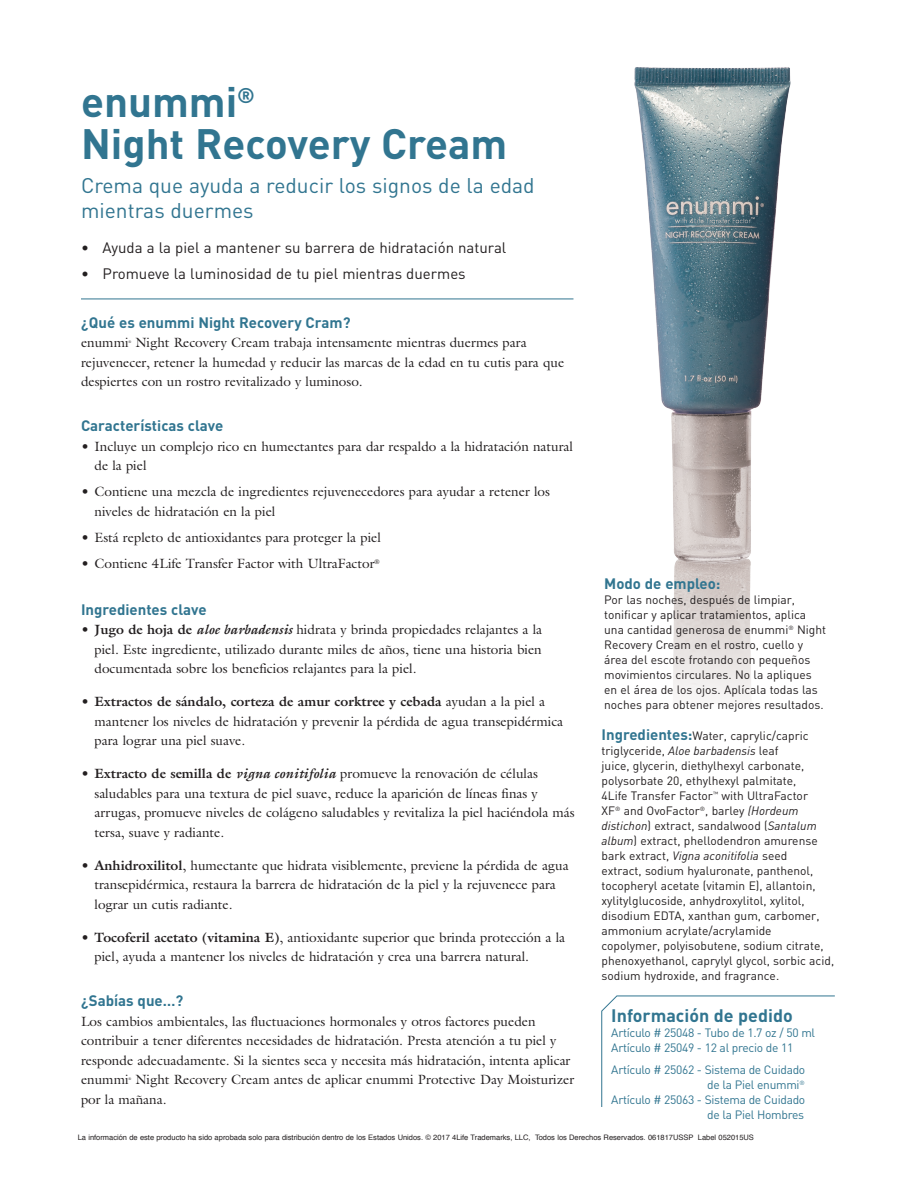
<style>
.page{position:relative;width:918px;height:1188px;background:#fff}
.page>*{position:absolute;margin:0;border:0;box-sizing:border-box;transform-origin:0 0}
.t1{font:700 42px/42px "DIN";color:#317590}
.t2{font:21px/25.2px "DIN";color:#317590}
.t3{font:700 17.85px "DIN";color:#317590}
.t4{font:15px "DIN";color:#231f20}
.t5{font:700 15px "DIN";color:#317590}
.t6{font:13.5px/19.5px "Galliard Std";color:#231f20}
.t7{font:12px/15px "DIN";color:#231f20}
.t8{font:12px/15px "DIN";letter-spacing:-.025em;color:#317590}
.t9{font:7.5px "Helvetica";color:#231f20}
.t10{font:3.75px "Galliard Std";color:#231f20}
.s1{font-weight:700}
.s2{font-weight:700;font-style:italic}
.s3{font-weight:700;font-size:15px;color:#317590}
.s4{font-style:italic}
</style>
<div class="page">
<img style="left:565px;top:67px;width:226px;height:633px">
<hr style="left:81px;top:299px;width:492px;height:1px;background:#317590">
<svg style="left:601px;top:996px;width:234px;height:111px"></svg>
<p class="t1" style="left:81px;top:79px;width:428px">enummi<sup>®<br></sup>Night Recovery Cream</p>
<p class="t2" style="left:81px;top:172px;width:455px">Crema que ayuda a reducir los signos de la edad mientras duermes</p>
<p class="t4" style="left:81px;top:239px;width:427px">• Ayuda a la piel a mantener su barrera de hidratación natural</p>
<p class="t4" style="left:81px;top:264px;width:386px">• Promueve la luminosidad de tu piel mientras duermes</p>
<p class="t5" style="left:81px;top:312px;width:271px">¿Qué es enummi Night Recovery Cram?</p>
<p class="t6" style="left:81px;top:333px;width:49px">enummi</p>
<p class="t10" style="left:129px;top:340px;width:4px">®</p>
<p class="t6" style="left:81px;top:333px;width:485px;text-indent:55px">Night Recovery Cream trabaja intensamente mientras duermes para rejuvenecer, retener la humedad y reducir las marcas de la edad en tu cutis para que despiertes con un rostro revitalizado y luminoso.</p>
<p class="t5" style="left:81px;top:416px;width:144px">Características clave</p>
<p class="t6" style="left:94px;top:436px;width:480px;text-indent:-14px">• Incluye un complejo rico en humectantes para dar respaldo a la hidratación natural de la piel</p>
<p class="t6" style="left:94px;top:482px;width:457px;text-indent:-14px">• Contiene una mezcla de ingredientes rejuvenecedores para ayudar a retener los niveles de hidratación en la piel</p>
<p class="t6" style="left:81px;top:528px;width:301px">• Está repleto de antioxidantes para proteger la piel</p>
<p class="t6" style="left:81px;top:554px;width:300px">• Contiene 4Life Transfer Factor with UltraFactor<sup>®</sup></p>
<p class="t5" style="left:81px;top:600px;width:127px">Ingredientes clave</p>
<p class="t6" style="left:94px;top:620px;width:449px;text-align:justify;text-indent:-14px">• <span class="s1">Jugo de hoja de</span> <span class="s2">aloe barbadensis</span> hidrata y brinda propiedades relajantes a la piel. Este ingrediente, utilizado durante miles de años, tiene una historia bien documentada sobre los beneficios relajantes para la piel.</p>
<p class="t6" style="left:94px;top:692px;width:470px;text-indent:-14px">• <span class="s1">Extractos de sándalo, corteza de amur corktree y cebada</span> ayudan a la piel a mantener los niveles de hidratación y prevenir la pérdida de agua transepidérmica para lograr una piel suave.</p>
<p class="t6" style="left:94px;top:764px;width:482px;text-indent:-14px">• <span class="s1">Extracto de semilla de</span> <span class="s2">vigna conitifolia</span> promueve la renovación de células saludables para una textura de piel suave, reduce la aparición de líneas finas y arrugas, promueve niveles de colágeno saludables y revitaliza la piel haciéndola más tersa, suave y radiante.</p>
<p class="t6" style="left:94px;top:855px;width:476px;text-indent:-14px">• <span class="s1">Anhidroxilitol</span>, humectante que hidrata visiblemente, previene la pérdida de agua transepidérmica, restaura la barrera de hidratación de la piel y la rejuvenece para lograr un cutis radiante.</p>
<p class="t6" style="left:94px;top:927px;width:472px;text-indent:-14px">• <span class="s1">Tocoferil acetato (vitamina E)</span>, antioxidante superior que brinda protección a la piel, ayuda a mantener los niveles de hidratación y crea una barrera natural.</p>
<p class="t5" style="left:81px;top:991px;width:104px">¿Sabías que…?</p>
<p class="t6" style="left:81px;top:1011px;width:491px">Los cambios ambientales, las fluctuaciones hormonales y otros factores pueden contribuir a tener diferentes necesidades de hidratación. Presta atención a tu piel y responde adecuadamente. Si la sientes seca y necesita más hidratación, intenta aplicar enummi</p>
<p class="t5" style="left:604px;top:574px;width:118px">Modo de empleo:</p>
<p class="t7" style="left:604px;top:592px;width:223px">Por las noches, después de limpiar, tonificar y aplicar tratamientos, aplica una cantidad generosa de enummi<sup>®</sup> Night Recovery Cream en el rostro, cuello y área del escote frotando con pequeños movimientos circulares. No la apliques en el área de los ojos. Aplícala todas las noches para obtener mejores resultados.</p>
<p class="t7" style="left:602px;top:728px;width:234px"><span class="s3">Ingredientes:</span>Water, caprylic/capric triglyceride, <span class="s4">Aloe barbadensis</span> leaf<br>juice, glycerin, diethylhexyl carbonate, polysorbate 20, ethylhexyl palmitate,<br>4Life Transfer Factor<sup>™</sup> with UltraFactor<br>XF<sup>®</sup> and OvoFactor<sup>®</sup>, barley <span class="s4">(Hordeum distichon</span>) extract, sandalwood (<span class="s4">Santalum album</span>) extract, phellodendron amurense bark extract, <span class="s4">Vigna aconitifolia</span> seed<br>extract, sodium hyaluronate, panthenol, tocopheryl acetate (vitamin E), allantoin, xylitylglucoside, anhydroxylitol, xylitol, disodium EDTA, xanthan gum, carbomer, ammonium acrylate/acrylamide<br>copolymer, polyisobutene, sodium citrate, phenoxyethanol, caprylyl glycol, sorbic acid, sodium hydroxide, and fragrance.</p>
<p class="t3" style="left:611px;top:1004px;width:183px">Información de pedido</p>
<p class="t8" style="left:611px;top:1025px;width:205px">Artículo # 25048 - Tubo de 1.7 oz / 50 ml<br>Artículo # 25049 - 12 al precio de 11</p>
<p class="t8" style="left:611px;top:1062px;width:196px;text-align:right">Artículo # 25062 - Sistema de Cuidado de la Piel enummi<sup>®<br></sup>Artículo # 25063 - Sistema de Cuidado de la Piel Hombres</p>
<p class="t6" style="left:81px;top:1070px;width:495px;text-indent:55px">Night Recovery Cream antes de aplicar enummi Protective Day Moisturizer por la mañana.</p>
<p class="t9" style="left:78px;top:1132px;width:678px">La información de este producto ha sido aprobada solo para distribución dentro de los Estados Unidos. © 2017 4Life Trademarks, LLC, Todos los Derechos Reservados. 061817USSP Label 052015US</p>
<p class="t10" style="left:129px;top:1077px;width:4px">®</p>
</div>
